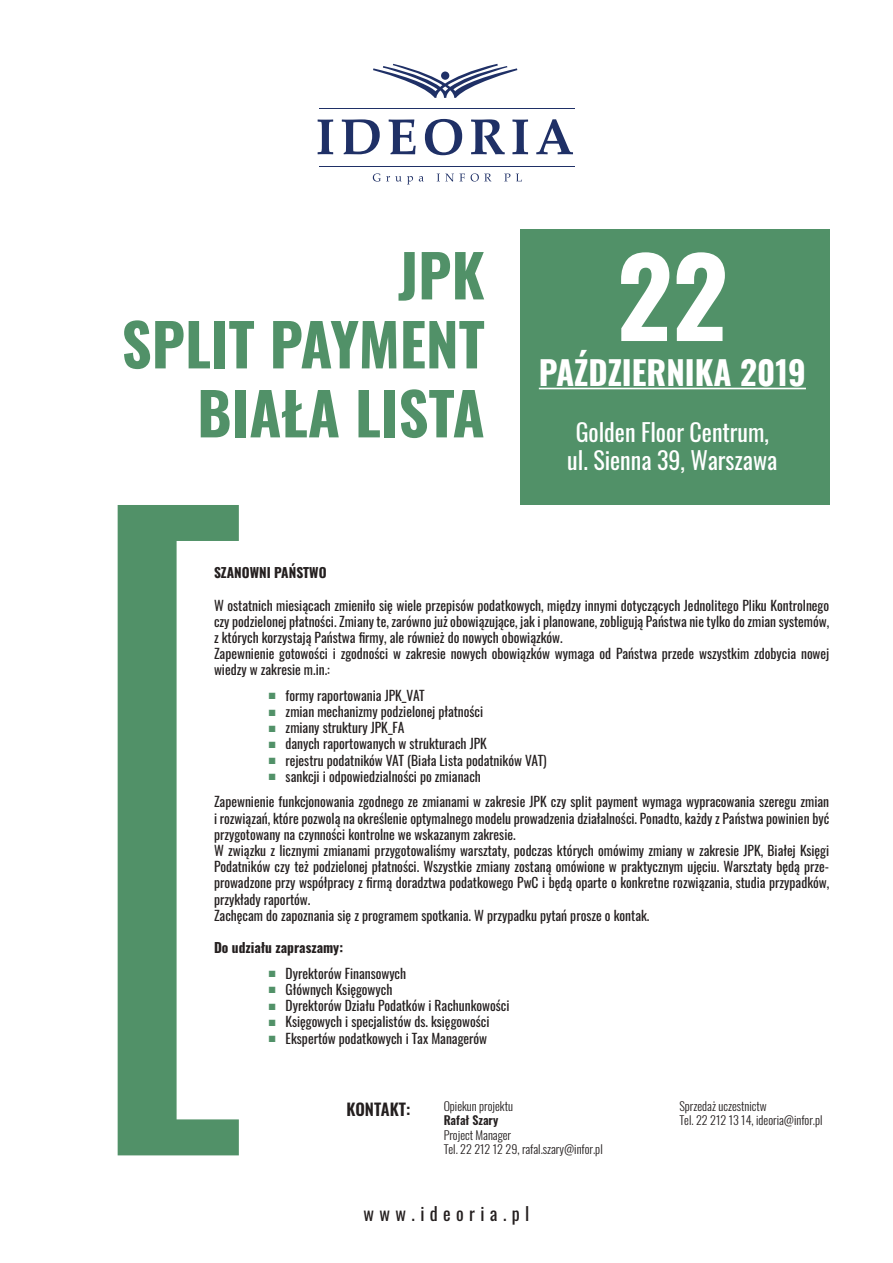
<style>
.page{position:relative;width:893px;height:1263px;background:#fff}
.page>*{position:absolute;margin:0;border:0;box-sizing:border-box;transform-origin:0 0}
.t1{font:700 108px "Oswald";color:#fff}
.t2{font:700 58.5px/69px "Oswald";color:#519168;text-align:right}
.t3{font:700 33px "Oswald";color:#fff}
.t4{font:24px/28.8px "Oswald";color:#fff;text-align:center}
.t5{font:18px "Oswald";letter-spacing:.3em;color:#241f1f}
.t6{font:600 16.5px "Oswald";color:#241f1f}
.t7{font:13.5px/16.2px "Oswald";color:#241f1f}
.t8{font:700 13.5px "Oswald";color:#241f1f}
.t9{font:300 12px/14.4px "Oswald";color:#241f1f}
.t10{font:600 12px "Oswald";color:#241f1f}
.s1{font-family:"Arial";color:#519168}
</style>
<div class="page">
<div style="left:520px;top:230px;width:309px;height:275px;background:#519168"></div>
<svg style="left:373px;top:64px;width:144px;height:34px"></svg>
<div style="left:441px;top:72px;width:8px;height:8px;background:#1f3066;border-radius:50%"></div>
<svg style="left:318px;top:119px;width:15px;height:35px"></svg>
<svg style="left:342px;top:119px;width:38px;height:35px"></svg>
<svg style="left:389px;top:119px;width:27px;height:35px"></svg>
<svg style="left:425px;top:119px;width:37px;height:36px"></svg>
<svg style="left:471px;top:119px;width:34px;height:35px"></svg>
<svg style="left:512px;top:119px;width:16px;height:35px"></svg>
<svg style="left:536px;top:119px;width:37px;height:35px"></svg>
<hr style="left:319px;top:166px;width:256px;height:1px;background:#1f3066">
<hr style="left:319px;top:108px;width:256px;height:1px;background:#1f3066">
<svg style="left:373px;top:173px;width:40px;height:11px"></svg>
<svg style="left:419px;top:176px;width:4px;height:5px"></svg>
<svg style="left:437px;top:174px;width:28px;height:8px"></svg>
<svg style="left:471px;top:173px;width:20px;height:9px"></svg>
<svg style="left:505px;top:174px;width:5px;height:7px"></svg>
<svg style="left:516px;top:174px;width:6px;height:7px"></svg>
<svg style="left:118px;top:505px;width:121px;height:650px;fill:#519168"></svg>
<hr style="left:539px;top:388px;width:267px;height:1px;background:#fff">
<h2 class="t2" style="left:122px;top:245px;width:365px">JPK<br>SPLIT PAYMENT<br>BIAŁA LISTA</h2>
<h1 class="t1" style="left:617px;top:241px;width:113px">22</h1>
<h3 class="t3" style="left:539px;top:355px;width:269px">PAŹDZIERNIKA 2019</h3>
<h3 class="t4" style="left:567px;top:415px;width:212px">Golden Floor Centrum, ul. Sienna 39, Warszawa</h3>
<p class="t8" style="left:214px;top:566px;width:114px">SZANOWNI PAŃSTWO</p>
<p class="t7" style="left:214px;top:596px;width:617px">W ostatnich miesiącach zmieniło się wiele przepisów podatkowych, między innymi dotyczących Jednolitego Pliku Kontrolnego czy podzielonej płatności. Zmiany te, zarówno już obowiązujące, jak i planowane, zobligują Państwa nie tylko do zmian systemów, z których korzystają Państwa firmy, ale również do nowych obowiązków.<br>Zapewnienie gotowości i zgodności w zakresie nowych obowiązków wymaga od Państwa przede wszystkim zdobycia nowej wiedzy w zakresie m.in.:</p>
<p class="t7" style="left:268px;top:686px;width:158px"><span class="s1">■</span> formy raportowania JPK_VAT</p>
<p class="t7" style="left:268px;top:702px;width:217px"><span class="s1">■</span> zmian mechanizmy podzielonej płatności</p>
<p class="t7" style="left:268px;top:718px;width:138px"><span class="s1">■</span> zmiany struktury JPK_FA</p>
<p class="t7" style="left:268px;top:734px;width:220px"><span class="s1">■</span> danych raportowanych w strukturach JPK</p>
<p class="t7" style="left:268px;top:751px;width:280px"><span class="s1">■</span> rejestru podatników VAT (Biała Lista podatników VAT)</p>
<p class="t7" style="left:214px;top:762px;width:617px;line-height:25.5px;text-indent:54px"><span class="s1">■</span> sankcji i odpowiedzialności po zmianach<br>Zapewnienie funkcjonowania zgodnego ze zmianami w zakresie JPK czy split payment wymaga wypracowania szeregu zmian</p>
<p class="t7" style="left:214px;top:809px;width:617px">i rozwiązań, które pozwolą na określenie optymalnego modelu prowadzenia działalności. Ponadto, każdy z Państwa powinien być przygotowany na czynności kontrolne we wskazanym zakresie.<br>W związku z licznymi zmianami przygotowaliśmy warsztaty, podczas których omówimy zmiany w zakresie JPK, Białej Księgi Podatników czy też podzielonej płatności. Wszystkie zmiany zostaną omówione w praktycznym ujęciu. Warsztaty będą prze&shy;prowadzone przy współpracy z firmą doradztwa podatkowego PwC i będą oparte o konkretne rozwiązania, studia przypadków, przykłady raportów.<br>Zachęcam do zapoznania się z programem spotkania. W przypadku pytań prosze o kontak.</p>
<p class="t8" style="left:214px;top:941px;width:131px">Do udziału zapraszamy:</p>
<p class="t7" style="left:268px;top:964px;width:140px"><span class="s1">■</span> Dyrektorów Finansowych</p>
<p class="t7" style="left:268px;top:980px;width:126px"><span class="s1">■</span> Głównych Księgowych</p>
<p class="t7" style="left:268px;top:996px;width:243px"><span class="s1">■</span> Dyrektorów Działu Podatków i Rachunkowości</p>
<p class="t7" style="left:268px;top:1012px;width:223px"><span class="s1">■</span> Księgowych i specjalistów ds. księgowości</p>
<p class="t7" style="left:268px;top:1028px;width:221px"><span class="s1">■</span> Ekspertów podatkowych i Tax Managerów</p>
<p class="t6" style="left:347px;top:1101px;width:65px">KONTAKT:</p>
<p class="t9" style="left:444px;top:1097px;width:71px">Opiekun projektu</p>
<p class="t10" style="left:444px;top:1114px;width:56px">Rafał Szary</p>
<p class="t9" style="left:444px;top:1126px;width:161px">Project Manager<br>Tel. 22 212 12 29, rafal.szary@infor.pl</p>
<h3 class="t5" style="left:364px;top:1197px;width:167px">www.ideoria.pl</h3>
<p class="t9" style="left:679px;top:1097px;width:145px">Sprzedaż uczestnictw<br>Tel. 22 212 13 14, ideoria@infor.pl</p>
</div>
